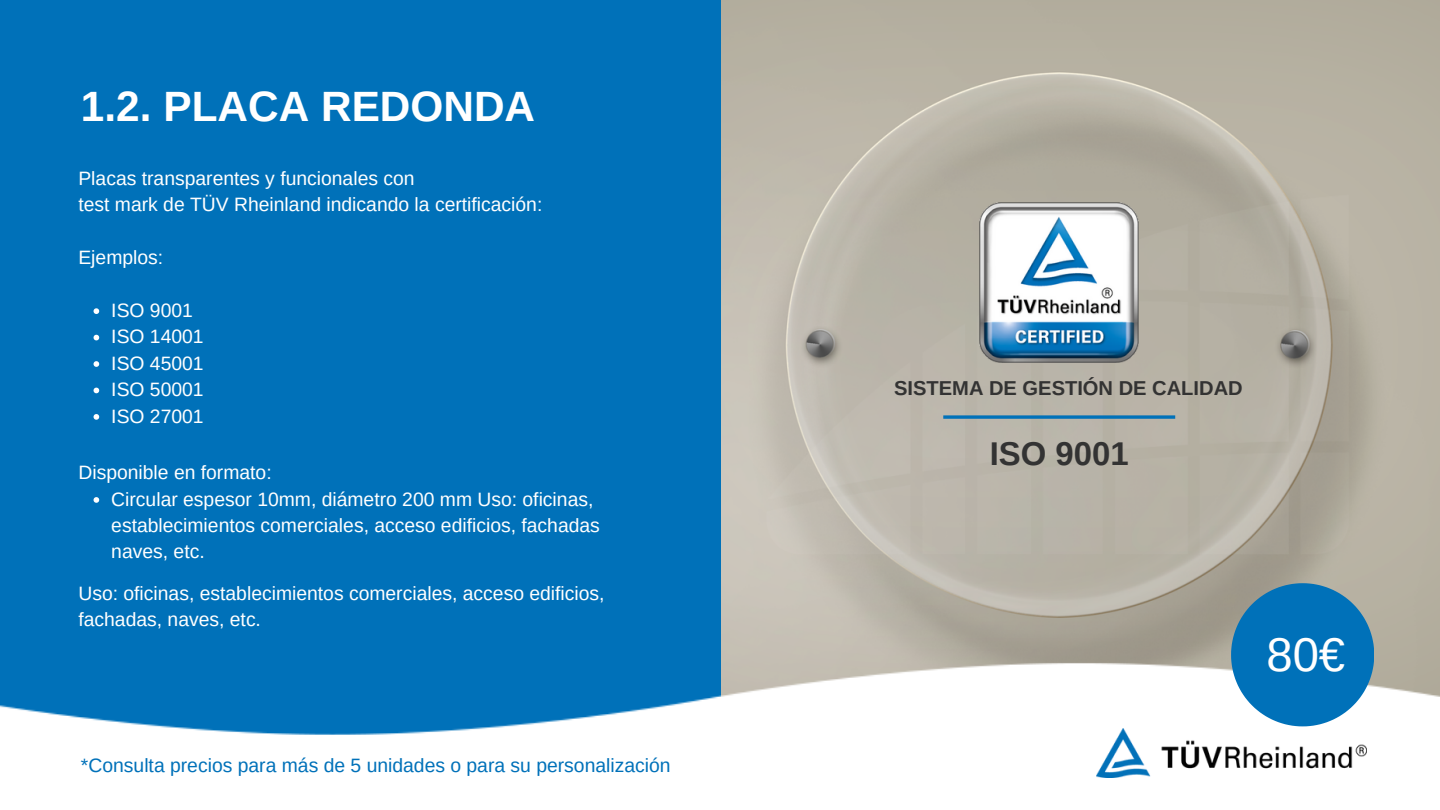
<style>
.page{position:relative;width:1440px;height:810px;background:#fff}
.page>*{position:absolute;margin:0;border:0;box-sizing:border-box;transform-origin:0 0}
.t1{font:47.25px "Arimo";color:#fff}
.t2{font:700 42.3px "Arimo";color:#fff}
.t3{font:700 32.85px "Arimo";color:#333}
.t4{font:700 20.1px "Arimo";color:#333}
.t5{font:19.35px/26.4px "Arimo";color:#fff}
.t6{font:19.35px "Arimo";color:#0071b9}
</style>
<div class="page">
<img style="left:720px;top:0;width:720px;height:622px">
<div style="left:0;top:0;width:720px;height:810px;background:#0071b9"></div>
<img style="left:0;top:622px;width:1440px;height:188px">
<svg style="left:1231px;top:583px;width:143px;height:143px;background:#2c85bc"></svg>
<img style="left:1096px;top:729px;width:270px;height:48px">
<img style="left:979px;top:203px;width:160px;height:159px">
<svg style="left:943px;top:415px;width:232px;height:4px"></svg>
<svg style="left:94px;top:308px;width:5px;height:6px"></svg>
<svg style="left:94px;top:335px;width:5px;height:5px"></svg>
<svg style="left:94px;top:361px;width:5px;height:6px"></svg>
<svg style="left:94px;top:388px;width:5px;height:5px"></svg>
<svg style="left:94px;top:414px;width:5px;height:6px"></svg>
<svg style="left:94px;top:497px;width:5px;height:6px"></svg>
<p class="t2" style="left:81px;top:82px;width:456px">1.2. PLACA REDONDA</p>
<p class="t5" style="left:78px;top:165px;width:338px">Placas transparentes y funcionales con</p>
<p class="t5" style="left:78px;top:191px;width:465px">test mark de TÜV Rheinland indicando la certificación:</p>
<p class="t5" style="left:78px;top:244px;width:86px">Ejemplos:</p>
<p class="t5" style="left:111px;top:297px;width:83px">ISO 9001</p>
<p class="t5" style="left:111px;top:323px;width:94px">ISO 14001</p>
<p class="t5" style="left:111px;top:350px;width:94px">ISO 45001</p>
<p class="t5" style="left:111px;top:376px;width:94px">ISO 50001</p>
<p class="t5" style="left:111px;top:403px;width:94px">ISO 27001</p>
<p class="t5" style="left:78px;top:459px;width:195px">Disponible en formato:</p>
<p class="t5" style="left:111px;top:486px;width:490px">Circular espesor 10mm, diámetro 200 mm Uso: oficinas, establecimientos comerciales, acceso edificios, fachadas naves, etc.</p>
<p class="t5" style="left:78px;top:580px;width:528px">Uso: oficinas, establecimientos comerciales, acceso edificios, fachadas, naves, etc.</p>
<p class="t6" style="left:81px;top:754px;width:591px">*Consulta precios para más de 5 unidades o para su personalización</p>
<p class="t4" style="left:894px;top:377px;width:350px">SISTEMA DE GESTIÓN DE CALIDAD</p>
<p class="t3" style="left:990px;top:436px;width:141px">ISO 9001</p>
<p class="t1" style="left:1266px;top:628px;width:80px">80€</p>
</div>
